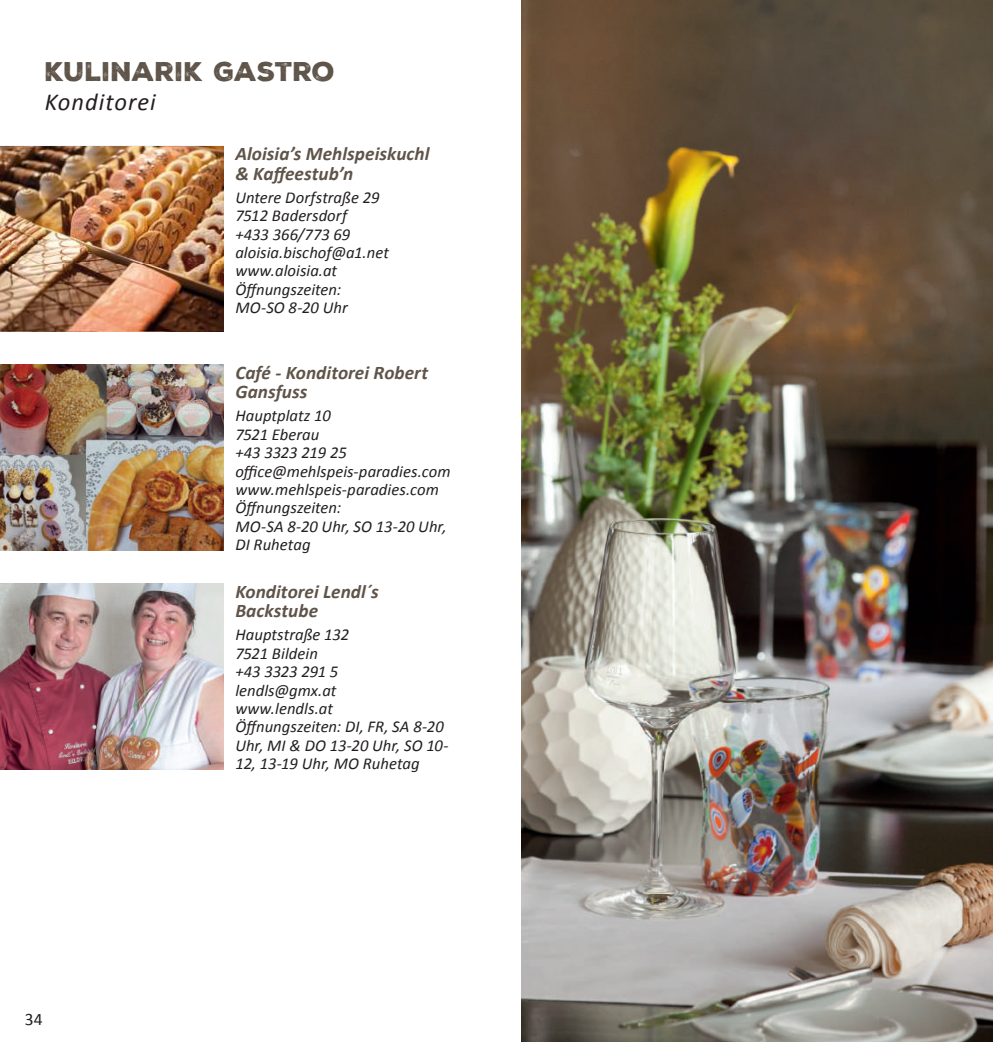
<style>
.page{position:relative;width:993px;height:1042px;background:#fff}
.page>*{position:absolute;margin:0;border:0;box-sizing:border-box;transform-origin:0 0}
.t1{font:26.25px "Nexa Rust Sans Black 1";letter-spacing:-.015em;color:#5f5449}
.t2{font:italic 24.5px "Calibri";letter-spacing:.04em;color:#231f20}
.t3{font:italic 700 19.25px/19.2px "Calibri";color:#5f5449}
.t4{font:17.5px "Calibri";color:#231f20}
.t5{font:italic 16.62px/18.4px "Calibri";color:#231f20}
</style>
<div class="page">
<img style="left:0;top:146px;width:223px;height:186px">
<img style="left:0;top:364px;width:223px;height:186px">
<img style="left:0;top:583px;width:223px;height:186px">
<img style="left:521px;top:0;width:471px;height:1042px">
<h1 class="t1" style="left:45px;top:53px;width:292px">KULINARIK GASTRO</h1>
<h2 class="t2" style="left:45px;top:87px;width:113px">Konditorei</h2>
<p class="t3" style="left:235px;top:143px;width:196px">Aloisia’s Mehlspeiskuchl &amp; Kaffeestub’n</p>
<p class="t5" style="left:235px;top:187px;width:155px">Untere Dorfstraße 29<br>7512 Badersdorf<br>+433 366/773 69 aloisia.bischof@a1.net www.aloisia.at<br>Öffnungszeiten:<br>MO-SO 8-20 Uhr</p>
<p class="t4" style="left:25px;top:1008px;width:19px">34</p>
<p class="t3" style="left:235px;top:362px;width:194px">Café - Konditorei Robert<br>Gansfuss</p>
<p class="t5" style="left:235px;top:406px;width:217px">Hauptplatz 10<br>7521 Eberau<br>+43 3323 219 25 office@mehlspeis-paradies.com www.mehlspeis-paradies.com<br>Öffnungszeiten:<br>MO-SA 8-20 Uhr, SO 13-20 Uhr,<br>DI Ruhetag</p>
<p class="t3" style="left:235px;top:581px;width:145px">Konditorei Lendl´s<br>Backstube</p>
<p class="t5" style="left:235px;top:625px;width:215px">Hauptstraße 132<br>7521 Bildein<br>+43 3323 291 5<br>lendls@gmx.at<br>www.lendls.at<br>Öffnungszeiten: DI, FR, SA 8-20<br>Uhr, MI &amp; DO 13-20 Uhr, SO 10-<br>12, 13-19 Uhr, MO Ruhetag</p>
</div>
